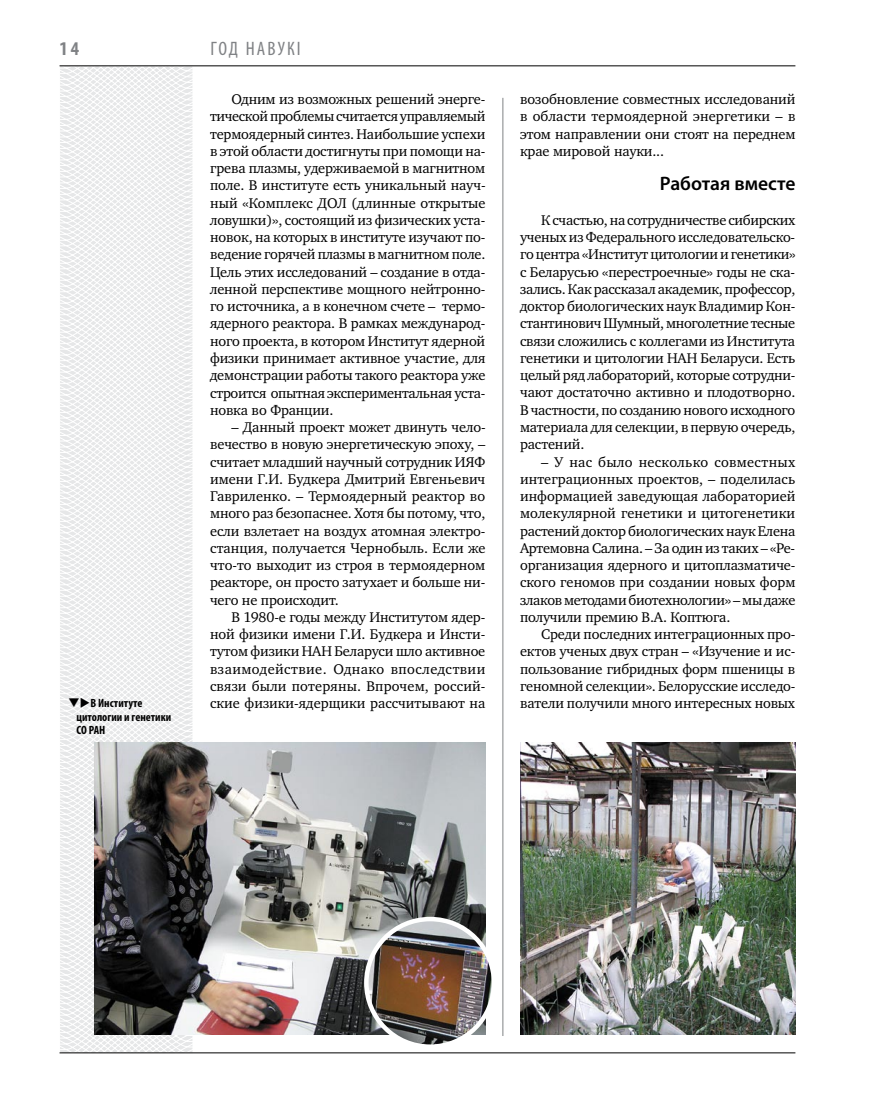
<style>
.page{position:relative;width:872px;height:1106px;background:#fff}
.page>*{position:absolute;margin:0;border:0;box-sizing:border-box;transform-origin:0 0}
.t1{font:600 19.5px "Myriad Pro";letter-spacing:-.005em;color:#000}
.t2{font:condensed 19.5px "Myriad Pro";color:#808285}
.t3{font:700 condensed 19.5px "Myriad Pro";color:#808285}
.t4{font:14.4px/17.2px "Charter C";letter-spacing:-.01em;color:#000;text-align:justify}
.t5{font:700 condensed 12px/13.5px "Myriad Pro";color:#000}
</style>
<div class="page">
<svg style="left:59px;top:65px;width:192px;height:989px"></svg>
<hr style="left:502px;top:98px;width:1px;height:938px;background:#808285">
<hr style="left:60px;top:1052px;width:735px;height:1px;background:#000">
<hr style="left:60px;top:65px;width:735px;height:1px;background:#000">
<img style="left:94px;top:742px;width:391px;height:292px">
<img style="left:520px;top:742px;width:275px;height:292px">
<img style="left:366px;top:919px;width:128px;height:127px;border-radius:64px">
<div style="left:364px;top:916px;width:132px;height:132px;border:4px solid #fff;border-radius:50%"></div>
<h1 class="t3" style="left:60px;top:37px;width:21px">14</h1>
<h1 class="t2" style="left:210px;top:37px;width:92px">Год на вук і</h1>
<p class="t4" style="left:520px;top:91px;width:277px">возобновление совместных исследований в области термоядерной энергетики – в этом направлении они стоят на переднем крае мировой науки...</p>
<h1 class="t1" style="left:660px;top:171px;width:137px">Работая вместе</h1>
<p class="t4" style="left:520px;top:211px;width:277px;text-indent:21px">К счастью, на сотрудничестве сибирских ученых из Федерального исследовательско&shy;го центра «Институт цитологии и генетики» с Беларусью «перестроечные» годы не ска&shy;зались. Как рассказал академик, профессор, доктор биологических наук Владимир Кон&shy;стантинович Шумный, многолетние тесные связи сложились с коллегами из Института генетики и цитологии НАН Беларуси. Есть целый ряд лабораторий, которые сотрудни&shy;чают достаточно активно и плодотворно.<br>В частности, по созданию нового исходного материала для селекции, в первую очередь, растений.</p>
<p class="t4" style="left:520px;top:453px;width:277px;text-indent:21px">– У нас было несколько совместных интеграционных проектов, – поделилась информацией заведующая лабораторией молекулярной генетики и цитогенетики растений доктор биологических наук Елена Артемовна Салина. – За один из таких – «Ре&shy;организация ядерного и цитоплазматиче&shy;ского геномов при создании новых форм злаков методами биотехнологии» – мы даже получили премию В.А. Коптюга.</p>
<p class="t4" style="left:520px;top:625px;width:277px;text-indent:21px">Среди последних интеграционных про&shy;ектов ученых двух стран – «Изучение и ис&shy;пользование гибридных форм пшеницы в геномной селекции». Белорусские исследо-</p>
<p class="t4" style="left:210px;top:91px;width:277px;text-indent:21px">Одним из возможных решений энерге&shy;тической проблемы считается управляемый термоядерный синтез. Наибольшие успехи в этой области достигнуты при помощи на&shy;грева плазмы, удерживаемой в магнитном поле. В институте есть уникальный науч&shy;ный «Комплекс ДОЛ (длинные открытые ловушки)», состоящий из физических уста&shy;новок, на которых в институте изучают по&shy;ведение горячей плазмы в магнитном поле.<br>Цель этих исследований – создание в отда&shy;ленной перспективе мощного нейтронно&shy;го источника, а в конечном счете – термо&shy;ядерного реактора. В рамках международ&shy;ного проекта, в котором Институт ядерной физики принимает активное участие, для демонстрации работы такого реактора уже строится опытная экспериментальная уста&shy;новка во Франции.</p>
<p class="t4" style="left:210px;top:418px;width:277px;text-indent:21px">– Данный проект может двинуть чело&shy;вечество в новую энергетическую эпоху, – считает младший научный сотрудник ИЯФ имени Г.И. Будкера Дмитрий Евгеньевич Гавриленко. – Термоядерный реактор во много раз безопаснее. Хотя бы потому, что, если взлетает на воздух атомная электро&shy;станция, получается Чернобыль. Если же что-то выходит из строя в термоядерном реакторе, он просто затухает и больше ни&shy;чего не происходит.</p>
<p class="t4" style="left:210px;top:608px;width:277px;text-indent:21px">В 1980-е годы между Институтом ядер&shy;ной физики имени Г.И. Будкера и Инсти&shy;тутом физики НАН Беларуси шло активное взаимодействие. Однако впоследствии связи были потеряны. Впрочем, россий&shy;ские физики-ядерщики рассчитывают на</p>
<p class="t5" style="left:68px;top:696px;width:76px">❑◆В Институте</p>
<p class="t4" style="left:520px;top:694px;width:277px">ватели получили много интересных новых</p>
<p class="t5" style="left:77px;top:709px;width:96px">цитологии и генетики<br>СО РАН</p>
</div>
